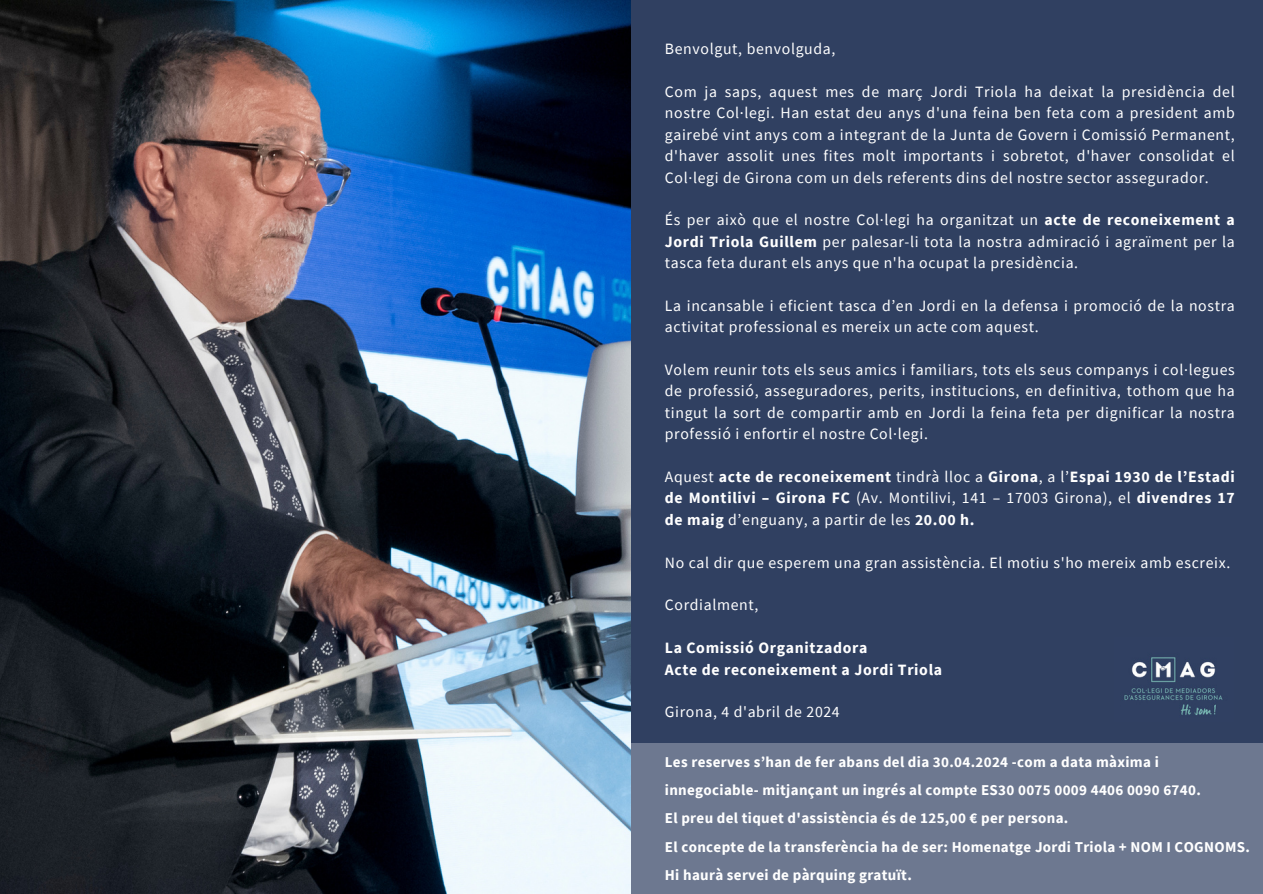
<style>
.page{position:relative;width:1263px;height:894px;background:#fff}
.page>*{position:absolute;margin:0;border:0;box-sizing:border-box;transform-origin:0 0}
.t1{font:15.75px/21.3px "Source Sans Pro";letter-spacing:.04em;color:#fff;text-align:justify}
.t2{font:700 15.75px/21.3px "Source Sans Pro";letter-spacing:.04em;color:#fff;text-align:justify}
.t3{font:700 15px/28.2px "Source Sans Pro";letter-spacing:.02em;color:#fff}
.s1{font-weight:700}
.s2{font-weight:400}
</style>
<div class="page">
<div style="left:0;top:0;width:1263px;height:893px;background:#304061"></div>
<div style="left:616px;top:743px;width:647px;height:150px;background:#6d7890"></div>
<img style="left:0;top:0;width:631px;height:893px">
<img style="left:1124px;top:657px;width:99px;height:59px">
<p class="t1" style="left:665px;top:38px;width:172px">Benvolgut, benvolguda,</p>
<p class="t1" style="left:665px;top:81px;width:571px">Com ja saps, aquest mes de març Jordi Triola ha deixat la presidència del nostre Col·legi. Han estat deu anys d'una feina ben feta com a president amb gairebé vint anys com a integrant de la Junta de Govern i Comissió Permanent, d'haver assolit unes fites molt importants i sobretot, d'haver consolidat el Col·legi de Girona com un dels referents dins del nostre sector assegurador.</p>
<p class="t1" style="left:665px;top:209px;width:571px">És per això que el nostre Col·legi ha organitzat un <span class="s1">acte de reconeixement a Jordi Triola Guillem</span> per palesar-li tota la nostra admiració i agraïment per la tasca feta durant els anys que n'ha ocupat la presidència.</p>
<p class="t1" style="left:665px;top:294px;width:571px">La incansable i eficient tasca d’en Jordi en la defensa i promoció de la nostra activitat professional es mereix un acte com aquest.</p>
<p class="t1" style="left:665px;top:359px;width:571px">Volem reunir tots els seus amics i familiars, tots els seus companys i col·legues de professió, asseguradores, perits, institucions, en definitiva, tothom que ha tingut la sort de compartir amb en Jordi la feina feta per dignificar la nostra professió i enfortir el nostre Col·legi.</p>
<p class="t2" style="left:665px;top:465px;width:571px"><span class="s2">Aquest</span> acte de reconeixement <span class="s2">tindrà lloc a</span> Girona<span class="s2">, a l’</span>Espai 1930 de l’Estadi de Montilivi – Girona FC <span class="s2">(Av. Montilivi, 141 – 17003 Girona), el</span> divendres 17 de maig <span class="s2">d’enguany, a partir de les</span> 20.00 h.</p>
<p class="t1" style="left:665px;top:551px;width:567px">No cal dir que esperem una gran assistència. El motiu s'ho mereix amb escreix.</p>
<p class="t1" style="left:665px;top:594px;width:95px">Cordialment,</p>
<h1 class="t2" style="left:665px;top:636px;width:279px">La Comissió Organitzadora<br>Acte de reconeixement a Jordi Triola</h1>
<p class="t1" style="left:665px;top:701px;width:176px">Girona, 4 d'abril de 2024</p>
<h1 class="t3" style="left:665px;top:747px;width:587px">Les reserves s’han de fer abans del dia 30.04.2024 -com a data màxima i innegociable- mitjançant un ingrés al compte ES30 0075 0009 4406 0090 6740.<br>El preu del tiquet d'assistència és de 125,00 € per persona.<br>El concepte de la transferència ha de ser: Homenatge Jordi Triola + NOM I COGNOMS.<br>Hi haurà servei de pàrquing gratuït.</h1>
</div>
